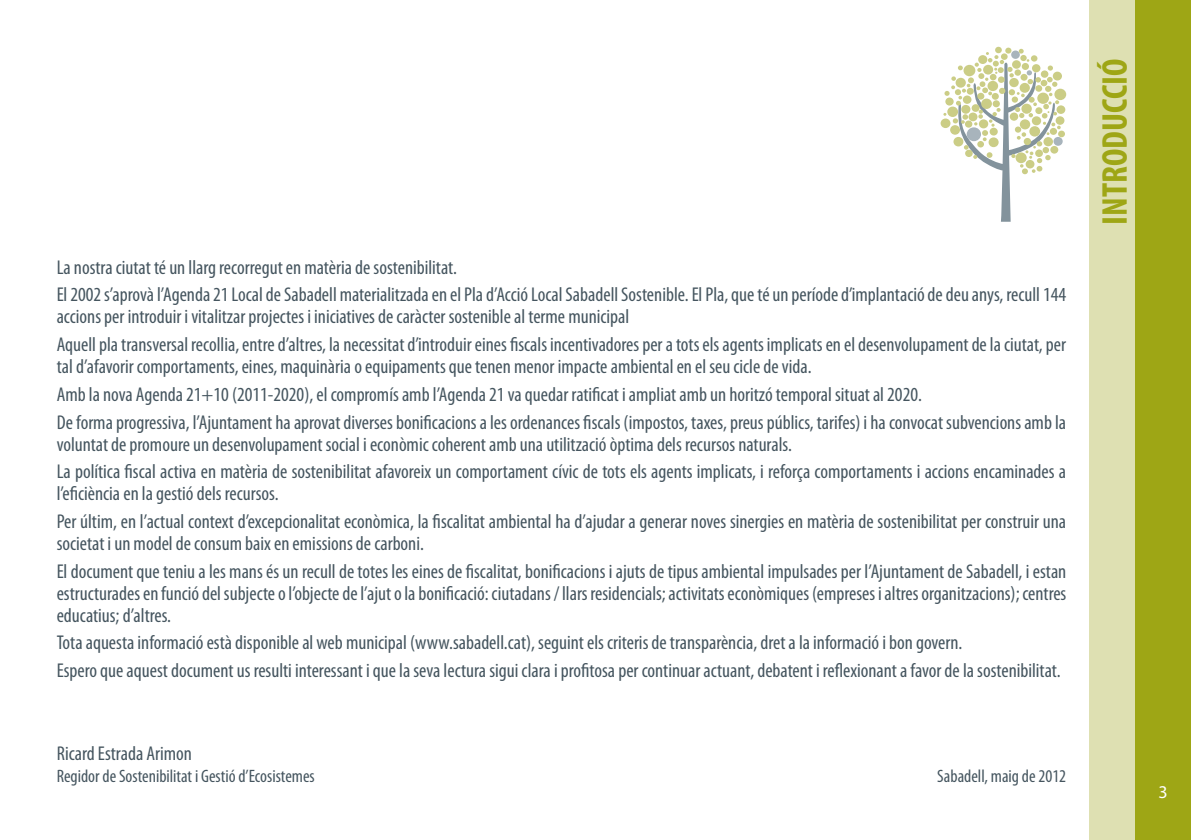
<style>
.page{position:relative;width:1191px;height:840px;background:#fff}
.page>*{position:absolute;margin:0;border:0;box-sizing:border-box;transform-origin:0 0}
.titul_gran{font:700 condensed 36px "Myriad Pro";color:#9ea615}
.text{font:condensed 20px/22px "Myriad Pro";color:#45555f}
.text-2{font:condensed 18px "Myriad Pro";color:#45555f}
.subtituls{font:18px "Myriad Pro";color:#fff}
</style>
<div class="page">
<div style="left:1134px;top:0;width:57px;height:839px;background:#9ea615"></div>
<div style="left:1089px;top:0;width:45px;height:839px;background:#dee0b2"></div>
<div style="left:1053px;top:137px;width:9px;height:9px;background:#a8b4bc;border-radius:50%"></div>
<svg style="left:940px;top:118px;width:10px;height:10px"></svg>
<div style="left:1052px;top:72px;width:10px;height:8px;background:#cbcd86;border-radius:50%"></div>
<div style="left:1054px;top:89px;width:12px;height:11px;background:#cbcd86;border-radius:50%"></div>
<div style="left:1056px;top:105px;width:9px;height:9px;background:#cbcd86;border-radius:50%"></div>
<div style="left:1055px;top:116px;width:9px;height:9px;background:#cbcd86;border-radius:50%"></div>
<div style="left:1058px;top:130px;width:7px;height:7px;background:#cbcd86;border-radius:50%"></div>
<svg style="left:943px;top:47px;width:117px;height:175px"></svg>
<p class="text" style="left:57px;top:256px;width:402px">La nostra ciutat té un llarg recorregut en matèria de sostenibilitat.</p>
<p class="text" style="left:57px;top:283px;width:1011px">El 2002 s’aprovà l’Agenda 21 Local de Sabadell materialitzada en el Pla d’Acció Local Sabadell Sostenible. El Pla, que té un període d’implantació de deu anys, recull 144 accions per introduir i vitalitzar projectes i iniciatives de caràcter sostenible al terme municipal</p>
<p class="text" style="left:57px;top:333px;width:1010px">Aquell pla transversal recollia, entre d’altres, la necessitat d’introduir eines fiscals incentivadores per a tots els agents implicats en el desenvolupament de la ciutat, per tal d’afavorir comportaments, eines, maquinària o equipaments que tenen menor impacte ambiental en el seu cicle de vida.</p>
<p class="text" style="left:57px;top:383px;width:866px">Amb la nova Agenda 21+10 (2011-2020), el compromís amb l’Agenda 21 va quedar ratificat i ampliat amb un horitzó temporal situat al 2020.</p>
<p class="text" style="left:57px;top:410px;width:1011px">De forma progressiva, l’Ajuntament ha aprovat diverses bonificacions a les ordenances fiscals (impostos, taxes, preus públics, tarifes) i ha convocat subvencions amb la voluntat de promoure un desenvolupament social i econòmic coherent amb una utilització òptima dels recursos naturals.</p>
<p class="text" style="left:57px;top:460px;width:1011px">La política fiscal activa en matèria de sostenibilitat afavoreix un comportament cívic de tots els agents implicats, i reforça comportaments i accions encaminades a l’eficiència en la gestió dels recursos.</p>
<p class="text" style="left:57px;top:510px;width:1011px">Per últim, en l’actual context d’excepcionalitat econòmica, la fiscalitat ambiental ha d’ajudar a generar noves sinergies en matèria de sostenibilitat per construir una societat i un model de consum baix en emissions de carboni.</p>
<p class="text" style="left:57px;top:559px;width:1011px;text-align:justify">El document que teniu a les mans és un recull de totes les eines de fiscalitat, bonificacions i ajuts de tipus ambiental impulsades per l’Ajuntament de Sabadell, i estan estructurades en funció del subjecte o l’objecte de l’ajut o la bonificació: ciutadans / llars residencials; activitats econòmiques (empreses i altres organitzacions); centres educatius; d’altres.</p>
<p class="text" style="left:57px;top:631px;width:907px">Tota aquesta informació està disponible al web municipal (www.sabadell.cat), seguint els criteris de transparència, dret a la informació i bon govern.</p>
<p class="text" style="left:57px;top:659px;width:1005px">Espero que aquest document us resulti interessant i que la seva lectura sigui clara i profitosa per continuar actuant, debatent i reflexionant a favor de la sostenibilitat.</p>
<p class="text" style="left:57px;top:742px;width:137px">Ricard Estrada Arimon</p>
<p class="text-2" style="left:57px;top:765px;width:259px">Regidor de Sostenibilitat i Gestió d’Ecosistemes</p>
<p class="text-2" style="left:937px;top:765px;width:130px">Sabadell, maig de 2012</p>
<p class="titul_gran" style="left:1092px;top:224px;width:167px;rotate:-90deg">INTRODUCCIÓ</p>
<p class="subtituls" style="left:1158px;top:780px;width:11px">3</p>
</div>
